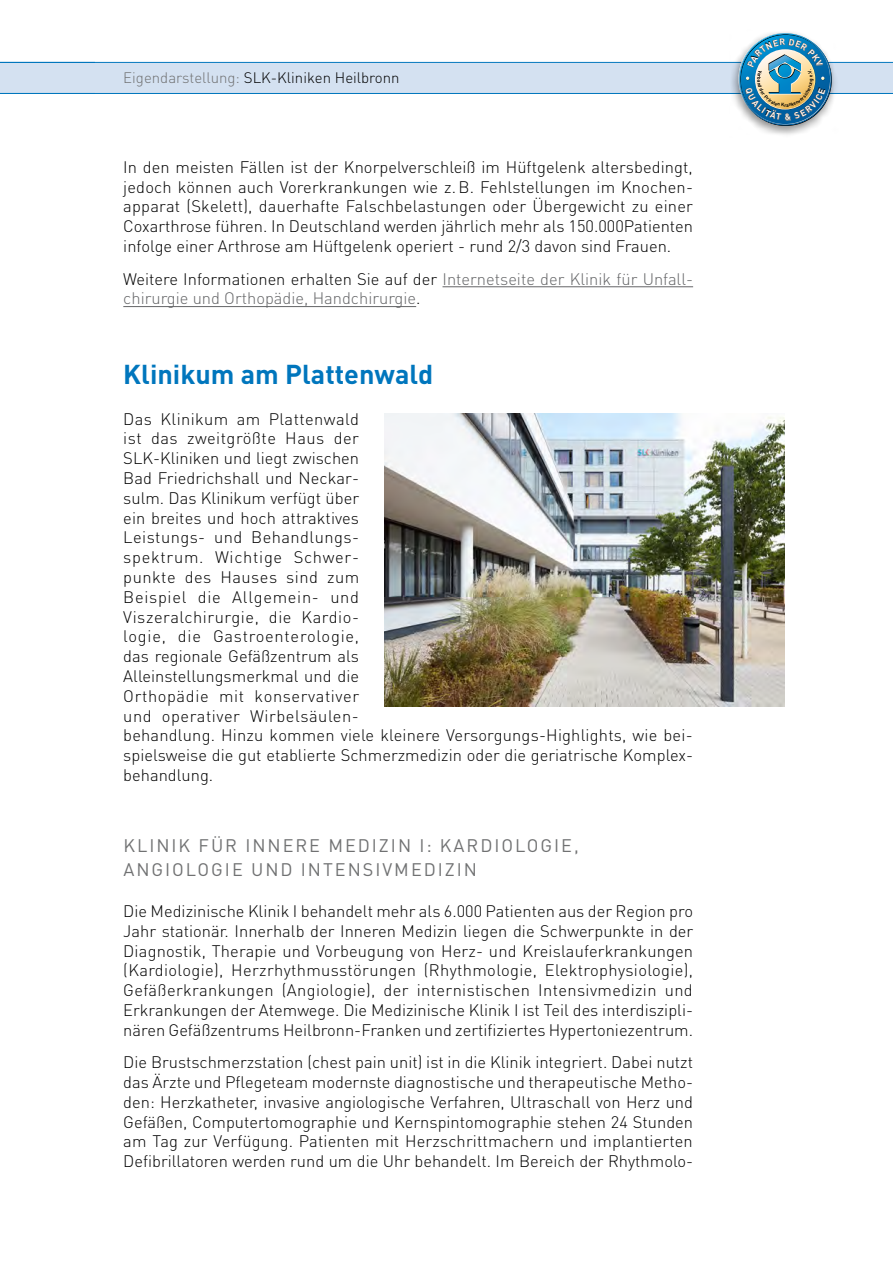
<style>
.page{position:relative;width:893px;height:1263px;background:#fff}
.page>*{position:absolute;margin:0;border:0;box-sizing:border-box;transform-origin:0 0}
.t1{font:700 27px "DINOT";color:#0076bd}
.t2{font:18px/24px "DINOT";letter-spacing:.11em;color:#707172}
.t3{font:300 16.5px/19.8px "DINOT";letter-spacing:.005em;color:#000;text-align:justify}
.t4{font:300 16.5px/19.8px "DINOT";color:#646567}
.t5{font:300 15px "DINOT";color:#000}
.s1{color:#707172}
.s2{color:#000}
</style>
<div class="page">
<div style="left:0;top:63px;width:893px;height:30px;background:#d4e1f1"></div>
<hr style="left:0;top:93px;width:893px;height:1px;background:#0076bd">
<hr style="left:0;top:62px;width:893px;height:1px;background:#0076bd">
<div style="left:729px;top:29px;width:109px;height:109px;background:#000;opacity:.45"></div>
<hr style="left:442px;top:286px;width:251px;height:1px;background:#646567">
<hr style="left:123px;top:306px;width:293px;height:1px;background:#646567">
<img style="left:385px;top:414px;width:399px;height:292px">
<img style="left:738px;top:33px;width:94px;height:93px">
<p class="t5" style="left:123px;top:67px;width:278px"><span class="s1">Eigendarstellung:</span> SLK-Kliniken Heilbronn</p>
<p class="t3" style="left:123px;top:156px;width:571px">In den meisten Fällen ist der Knorpelverschleiß im Hüftgelenk altersbedingt, jedoch können auch Vorerkrankungen wie z.B. Fehlstellungen im Knochen&shy;apparat (Skelett), dauerhafte Falschbelastungen oder Übergewicht zu einer Coxarthrose führen. In Deutschland werden jährlich mehr als 150.000Patienten infolge einer Arthrose am Hüftgelenk operiert - rund 2/3 davon sind Frauen.</p>
<p class="t4" style="left:123px;top:268px;width:571px"><span class="s2">Weitere Informationen erhalten Sie auf der</span> Internetseite der Klinik für Unfall&shy;chirurgie und Orthopädie, Handchirurgie<span class="s2">.</span></p>
<h1 class="t1" style="left:123px;top:355px;width:312px">Klinikum am Plattenwald</h1>
<p class="t3" style="left:123px;top:408px;width:571px;text-align:left">Das Klinikum am Plattenwald<br>ist das zweitgrößte Haus der<br>SLK-Kliniken und liegt zwischen<br>Bad Friedrichshall und Neckar-<br>sulm. Das Klinikum verfügt über<br>ein breites und hoch attraktives<br>Leistungs- und Behandlungs-<br>spektrum. Wichtige Schwer-<br>punkte des Hauses sind zum<br>Beispiel die Allgemein- und<br>Viszeralchirurgie, die Kardio-<br>logie, die Gastroenterologie,<br>das regionale Gefäßzentrum als<br>Alleinstellungsmerkmal und die<br>Orthopädie mit konservativer<br>und operativer Wirbelsäulen-<br>behandlung. Hinzu kommen viele kleinere Versorgungs-Highlights, wie bei&shy;spielsweise die gut etablierte Schmerzmedizin oder die geriatrische Komplex&shy;behandlung.</p>
<p class="t2" style="left:123px;top:832px;width:457px">KLINIK FÜR INNERE MEDIZIN I: KARDIOLOGIE,<br>ANGIOLOGIE UND INTENSIVMEDIZIN</p>
<p class="t3" style="left:123px;top:900px;width:571px">Die Medizinische Klinik I behandelt mehr als 6.000 Patienten aus der Region pro Jahr stationär. Innerhalb der Inneren Medizin liegen die Schwerpunkte in der Diagnostik, Therapie und Vorbeugung von Herz- und Kreislauferkrankungen (Kardiologie), Herzrhythmusstörungen (Rhythmologie, Elektrophysiologie), Gefäßerkrankungen (Angiologie), der internistischen Intensivmedizin und Erkrankungen der Atemwege. Die Medizinische Klinik I ist Teil des interdiszipli&shy;nären Gefäßzentrums Heilbronn-Franken und zertifiziertes Hypertoniezentrum.</p>
<p class="t3" style="left:123px;top:1052px;width:571px">Die Brustschmerzstation (chest pain unit) ist in die Klinik integriert. Dabei nutzt das Ärzte und Pflegeteam modernste diagnostische und therapeutische Metho&shy;den: Herzkatheter, invasive angiologische Verfahren, Ultraschall von Herz und Gefäßen, Computertomographie und Kernspintomographie stehen 24 Stunden am Tag zur Verfügung. Patienten mit Herzschrittmachern und implantierten Defibrillatoren werden rund um die Uhr behandelt. Im Bereich der Rhythmolo-</p>
</div>
